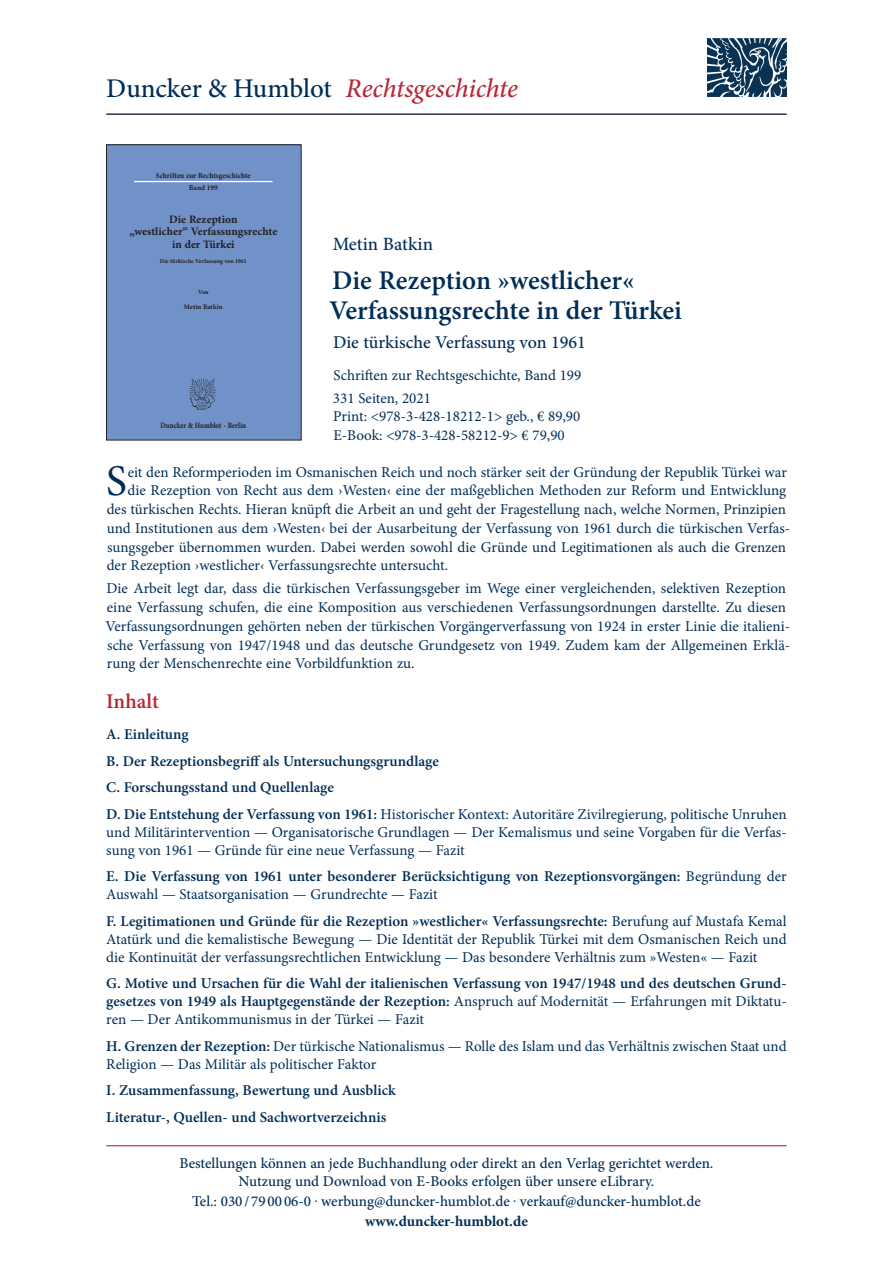
<style>
.page{position:relative;width:893px;height:1263px;background:#fff}
.page>*{position:absolute;margin:0;border:0;box-sizing:border-box;transform-origin:0 0}
.t1{font:43.8px "Minion Pro";color:#002d56}
.t2{font:600 27px/30px "Minion Pro";color:#002d56}
.t3{font:italic 500 27px "Minion Pro";letter-spacing:-.01em;color:#b72837}
.t4{font:600 21px "Minion Pro";color:#b72837}
.t5{font:500 18.75px "Minion Pro";color:#002d56}
.t6{font:500 18px "Minion Pro";color:#002d56}
.t7{font:15px/18.8px "Minion Pro";color:#002d56}
.t8{font:600 15px/26.5px "Minion Pro";color:#002d56}
.t9{font:500 15px/18px "Minion Pro";color:#002d56;text-align:center}
.t10{font:700 15px "Minion Pro";color:#002d56}
.t11{font:700 11.4px/12.6px "Minion Pro";color:#231f20;text-align:center}
.t12{font:700 8.1px "Minion Pro";letter-spacing:-.005em;color:#231f20;scale:.86 1}
.t13{font:700 7.8px "Minion Pro";letter-spacing:.005em;color:#231f20;scale:.95 1}
.t14{font:700 7.5px "Minion Pro";letter-spacing:.005em;color:#231f20}
.t15{font:700 6.9px "Minion Pro";letter-spacing:.015em;color:#231f20}
.t16{font:700 6.15px "Minion Pro";color:#231f20}
.t17{font:700 6px "Minion Pro";color:#231f20}
.s1{font-style:normal;color:#002d56}
.s2{font-weight:400}
.s3{font-weight:600}
</style>
<div class="page">
<hr style="left:106px;top:1145px;width:681px;height:1px;background:#b72837">
<div style="left:106px;top:145px;width:195px;height:295px;background:#7192c9"></div>
<hr style="left:134px;top:181px;width:139px;height:1px;background:#fff">
<img style="left:189px;top:378px;width:27px;height:32px">
<div style="left:106px;top:145px;width:195px;height:295px;border:1px solid #231f20"></div>
<img style="left:707px;top:38px;width:79px;height:59px">
<hr style="left:106px;top:114px;width:681px;height:1px;background:#002d56">
<h2 class="t3" style="left:106px;top:70px;width:413px"><span class="s1">Duncker &amp; Humblot</span> Rechtsgeschichte</h2>
<p class="t13" style="left:156px;top:170px;width:101px">Schriften zur Rechtsgeschichte</p>
<p class="t14" style="left:189px;top:182px;width:30px">Band 199</p>
<p class="t11" style="left:129px;top:213px;width:149px">Die Rezeption<br>„westlicher“ Verfassungsrechte in der Türkei</p>
<p class="t17" style="left:160px;top:256px;width:88px">Die türkische Verfassung von 1961</p>
<p class="t16" style="left:198px;top:288px;width:12px">Von</p>
<p class="t15" style="left:184px;top:301px;width:40px">Metin Batkin</p>
<p class="t12" style="left:161px;top:419px;width:101px">Duncker &amp; Humblot · Berlin</p>
<p class="t5" style="left:333px;top:232px;width:102px">Metin Batkin</p>
<h2 class="t2" style="left:329px;top:265px;width:354px">Die Rezeption »westlicher«<br>Verfassungsrechte in der Türkei</h2>
<p class="t6" style="left:333px;top:330px;width:254px">Die türkische Verfassung von 1961</p>
<p class="t7" style="left:333px;top:364px;width:250px;line-height:23px">Schriften zur Rechtsgeschichte, Band 199<br>331 Seiten, 2021</p>
<p class="t7" style="left:333px;top:407px;width:249px">Print: &lt;978-3-428-18212-1&gt; geb., € 89,90<br>E-Book: &lt;978-3-428-58212-9&gt; € 79,90</p>
<h1 class="t1" style="left:106px;top:452px;width:22px">S</h1>
<p class="t7" style="left:128px;top:463px;width:661px">eit den Reformperioden im Osmanischen Reich und noch stärker seit der Gründung der Republik Türkei war</p>
<p class="t7" style="left:127px;top:481px;width:660px">die Rezeption von Recht aus dem ›Westen‹ eine der maßgeblichen Methoden zur Reform und Entwicklung</p>
<p class="t7" style="left:107px;top:500px;width:681px">des türkischen Rechts. Hieran knüpft die Arbeit an und geht der Fragestellung nach, welche Normen, Prinzipien</p>
<p class="t7" style="left:107px;top:519px;width:685px">und Institutionen aus dem ›Westen‹ bei der Ausarbeitung der Verfassung von 1961 durch die türkischen Verfas-</p>
<p class="t7" style="left:107px;top:538px;width:681px">sungsgeber übernommen wurden. Dabei werden sowohl die Gründe und Legitimationen als auch die Grenzen</p>
<p class="t7" style="left:107px;top:556px;width:343px">der Rezeption ›westlicher‹ Verfassungsrechte untersucht.</p>
<p class="t7" style="left:105px;top:579px;width:686px">Die Arbeit legt dar, dass die türkischen Verfassungsgeber im Wege einer vergleichenden, selektiven Rezeption eine Verfassung schufen, die eine Komposition aus verschiedenen Verfassungsordnungen darstellte. Zu diesen Verfassungsordnungen gehörten neben der türkischen Vorgängerverfassung von 1924 in erster Linie die italieni&shy;sche Verfassung von 1947/1948 und das deutsche Grundgesetz von 1949. Zudem kam der Allgemeinen Erklä&shy;rung der Menschenrechte eine Vorbildfunktion zu.</p>
<h3 class="t4" style="left:106px;top:687px;width:54px">Inhalt</h3>
<p class="t8" style="left:106px;top:721px;width:682px">A. Einleitung<br>B. Der Rezeptionsbegriff als Untersuchungsgrundlage<br>C. Forschungsstand und Quellenlage<br>D. Die Entstehung der Verfassung von 1961: <span class="s2">Historischer Kontext: Autoritäre Zivilregierung, politische Unruhen</span></p>
<p class="t7" style="left:106px;top:823px;width:682px;line-height:18px">und Militärintervention — Organisatorische Grundlagen — Der Kemalismus und seine Vorgaben für die Verfas&shy;sung von 1961 — Gründe für eine neue Verfassung — Fazit</p>
<p class="t8" style="left:106px;top:867px;width:682px;line-height:18px">E. Die Verfassung von 1961 unter besonderer Berücksichtigung von Rezeptionsvorgängen: <span class="s2">Begründung der<br>Auswahl — Staatsorganisation — Grundrechte — Fazit</span></p>
<p class="t7" style="left:106px;top:912px;width:682px;line-height:18px;text-align:justify"><span class="s3">F. Legitimationen und Gründe für die Rezeption »westlicher« Verfassungsrechte:</span> Berufung auf Mustafa Kemal Atatürk und die kemalistische Bewegung — Die Identität der Republik Türkei mit dem Osmanischen Reich und die Kontinuität der verfassungsrechtlichen Entwicklung — Das besondere Verhältnis zum »Westen« — Fazit</p>
<p class="t8" style="left:106px;top:974px;width:682px;line-height:18px;text-align:justify">G. Motive und Ursachen für die Wahl der italienischen Verfassung von 1947/1948 und des deutschen Grund&shy;gesetzes von 1949 als Hauptgegenstände der Rezeption: <span class="s2">Anspruch auf Modernität — Erfahrungen mit Diktatu&shy;ren — Der Antikommunismus in der Türkei — Fazit</span></p>
<p class="t7" style="left:106px;top:1037px;width:682px;line-height:18px"><span class="s3">H. Grenzen der Rezeption:</span> Der türkische Nationalismus — Rolle des Islam und das Verhältnis zwischen Staat und<br>Religion — Das Militär als politischer Faktor</p>
<p class="t8" style="left:106px;top:1077px;width:291px">I. Zusammenfassung, Bewertung und Ausblick<br>Literatur-, Quellen- und Sachwortverzeichnis</p>
<p class="t9" style="left:179px;top:1154px;width:535px">Bestellungen können an jede Buchhandlung oder direkt an den Verlag gerichtet werden.<br>Nutzung und Download von E-Books erfolgen über unsere eLibrary.</p>
<p class="t9" style="left:192px;top:1192px;width:510px">Tel.: 030 / 79 00 06-0 . werbung@duncker-humblot.de . verkauf@duncker-humblot.de</p>
<p class="t10" style="left:365px;top:1210px;width:164px">www.duncker-humblot.de</p>
</div>
